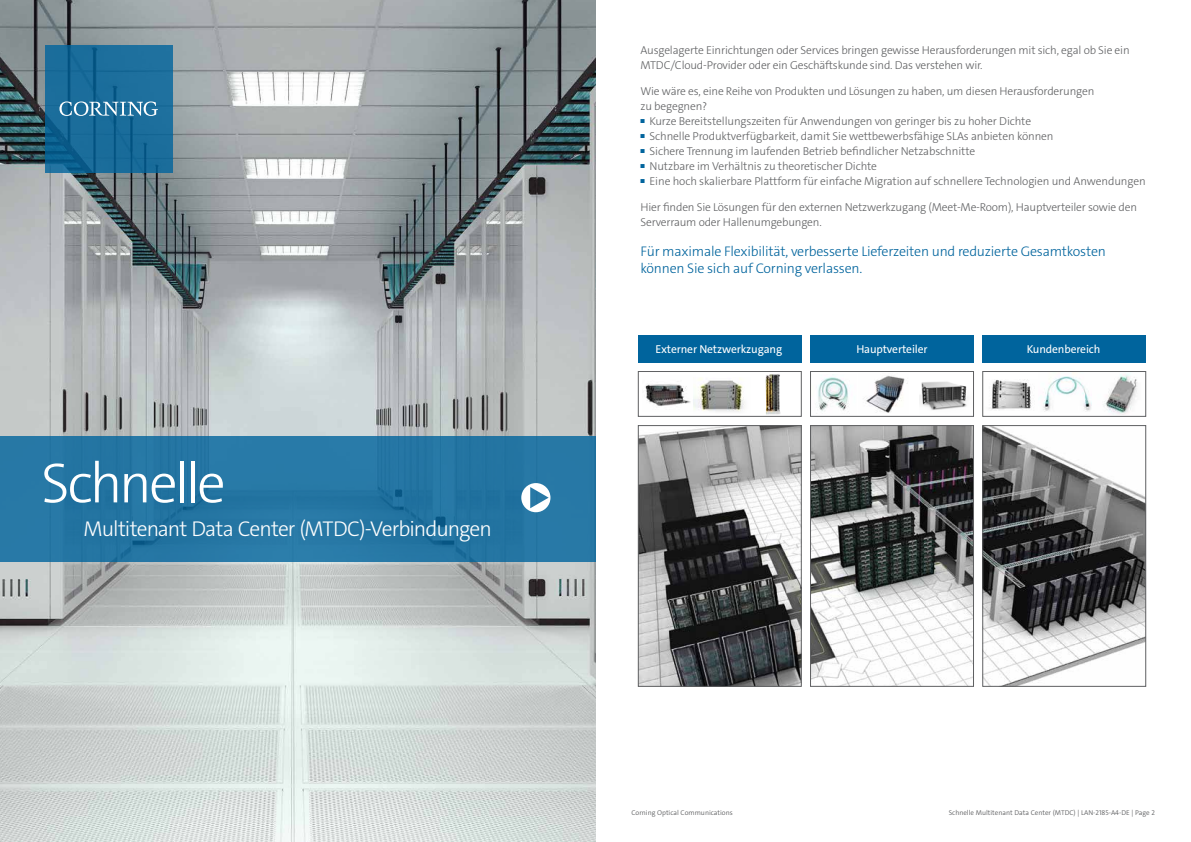
<style>
.page{position:relative;width:1191px;height:842px;background:#fff}
.page>*{position:absolute;margin:0;border:0;box-sizing:border-box;transform-origin:0 0}
.t1{font:300 57px "The Sans C4 s";letter-spacing:-.055em;color:#fff}
.t2{font:300 21.5px "The Sans C4 s";letter-spacing:-.045em;color:#fff}
.t3{font:300 14px/17px "The Sans C4 s";letter-spacing:-.015em;color:#00649d}
.t4{font:300 11.5px/15px "The Sans C4 s";letter-spacing:-.015em;color:#5f6062}
.t5{font:11.5px "The Sans C4 s";letter-spacing:-.01em;color:#fff}
.t6{font:300 7px "The Sans C4 s";color:#5f6062}
</style>
<div class="page">
<img style="left:640px;top:427px;width:159px;height:258px">
<div style="left:638px;top:425px;width:163px;height:262px;border:1px solid #5f6062"></div>
<div style="left:638px;top:335px;width:163px;height:28px;background:#00649d"></div>
<div style="left:810px;top:335px;width:163px;height:28px;background:#00649d"></div>
<div style="left:982px;top:335px;width:164px;height:28px;background:#00649d"></div>
<img style="left:765px;top:374px;width:15px;height:41px">
<img style="left:818px;top:374px;width:30px;height:37px">
<img style="left:919px;top:381px;width:48px;height:29px">
<img style="left:863px;top:375px;width:45px;height:38px">
<img style="left:989px;top:379px;width:43px;height:31px">
<img style="left:1091px;top:373px;width:47px;height:42px">
<img style="left:1043px;top:373px;width:48px;height:39px">
<div style="left:638px;top:371px;width:163px;height:46px;border:1px solid #5f6062"></div>
<div style="left:982px;top:371px;width:164px;height:46px;border:1px solid #5f6062"></div>
<img style="left:984px;top:427px;width:160px;height:258px">
<div style="left:982px;top:425px;width:164px;height:262px;border:1px solid #5f6062"></div>
<img style="left:812px;top:427px;width:159px;height:258px">
<div style="left:810px;top:425px;width:163px;height:262px;border:1px solid #5f6062"></div>
<div style="left:810px;top:371px;width:163px;height:46px;border:1px solid #5f6062"></div>
<img style="left:645px;top:384px;width:49px;height:26px">
<img style="left:694px;top:378px;width:51px;height:34px">
<img style="left:0;top:0;width:595px;height:842px">
<div style="left:0;top:436px;width:595px;height:126px;background:#2677a5"></div>
<svg style="left:45px;top:45px;width:127px;height:127px;background:#186a98"></svg>
<svg style="left:59px;top:101px;width:99px;height:15px"></svg>
<svg style="left:521px;top:483px;width:29px;height:29px"></svg>
<h1 class="t1" style="left:41px;top:446px;width:186px">Schnelle</h1>
<h2 class="t2" style="left:84px;top:515px;width:410px">Multitenant Data Center (MTDC)-Verbindungen</h2>
<p class="t4" style="left:640px;top:42px;width:490px">Ausgelagerte Einrichtungen oder Services bringen gewisse Herausforderungen mit sich, egal ob Sie ein<br>MTDC/Cloud-Provider oder ein Geschäftskunde sind. Das verstehen wir.</p>
<p class="t4" style="left:640px;top:83px;width:455px">Wie wäre es, eine Reihe von Produkten und Lösungen zu haben, um diesen Herausforderungen zu begegnen?</p>
<p class="t4" style="left:640px;top:113px;width:392px"><sup>■</sup> Kurze Bereitstellungszeiten für Anwendungen von geringer bis zu hoher Dichte</p>
<p class="t4" style="left:640px;top:128px;width:414px"><sup>■</sup> Schnelle Produktverfügbarkeit, damit Sie wettbewerbsfähige SLAs anbieten können</p>
<p class="t4" style="left:640px;top:143px;width:336px"><sup>■</sup> Sichere Trennung im laufenden Betrieb befindlicher Netzabschnitte</p>
<p class="t4" style="left:640px;top:158px;width:238px"><sup>■</sup> Nutzbare im Verhältnis zu theoretischer Dichte</p>
<p class="t4" style="left:640px;top:173px;width:507px"><sup>■</sup> Eine hoch skalierbare Plattform für einfache Migration auf schnellere Technologien und Anwendungen</p>
<p class="t4" style="left:640px;top:199px;width:498px">Hier finden Sie Lösungen für den externen Netzwerkzugang (Meet-Me-Room), Hauptverteiler sowie den<br>Serverraum oder Hallenumgebungen.</p>
<p class="t3" style="left:640px;top:242px;width:467px">Für maximale Flexibilität, verbesserte Lieferzeiten und reduzierte Gesamtkosten können Sie sich auf Corning verlassen.</p>
<p class="t5" style="left:655px;top:342px;width:128px">Externer Netzwerkzugang</p>
<p class="t5" style="left:856px;top:342px;width:73px">Hauptverteiler</p>
<p class="t5" style="left:1026px;top:342px;width:75px">Kundenbereich</p>
<p class="t6" style="left:631px;top:808px;width:103px">Corning Optical Communications</p>
<p class="t6" style="left:948px;top:808px;width:208px">Schnelle Multitenant Data Center (MTDC) | LAN-2185-A4-DE | Page 2</p>
</div>
